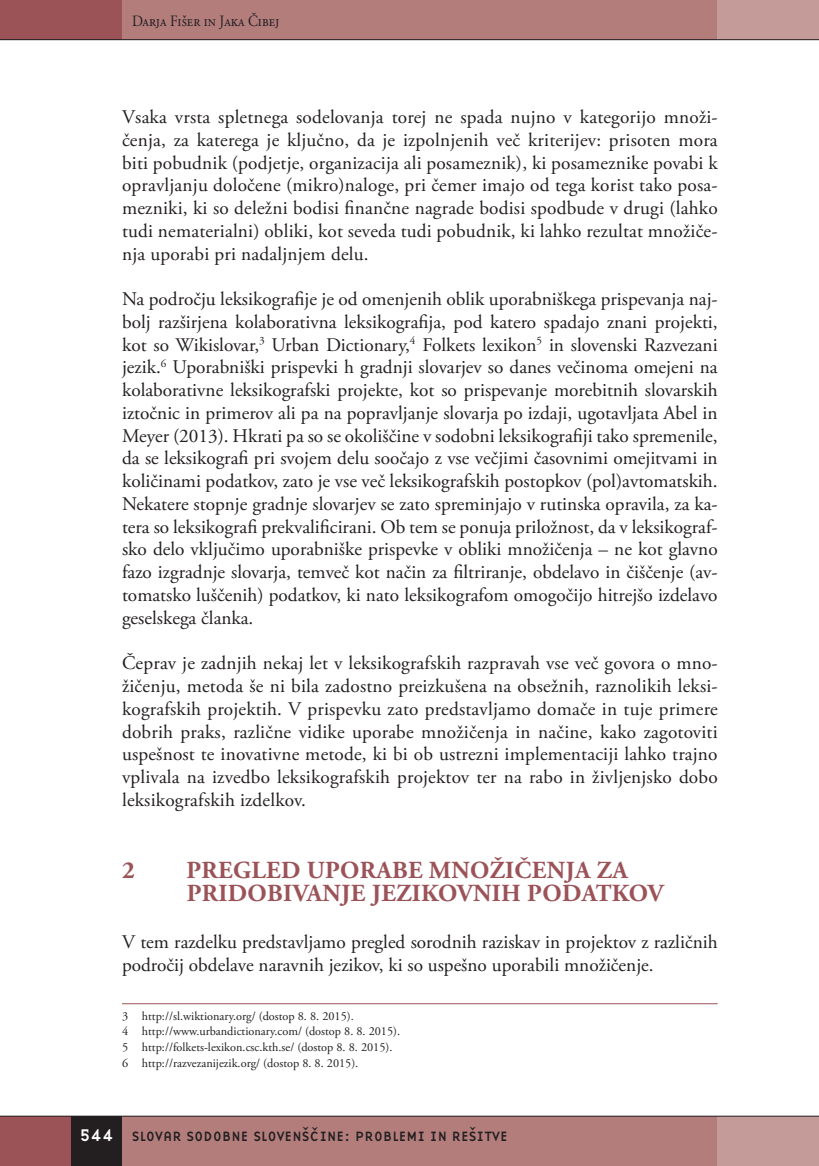
<style>
.page{position:relative;width:819px;height:1166px;background:#fff}
.page>*{position:absolute;margin:0;border:0;box-sizing:border-box;transform-origin:0 0}
.t1{font:700 24.5px/22.8px "Adobe Garamond Pro";letter-spacing:.015em;color:#9b5358}
.t2{font:19.25px/22.8px "Adobe Garamond Pro";letter-spacing:-.01em;color:#231f20;text-align:justify}
.t3{font:15.75px "Adobe Garamond Pro";color:#231f20;scale:.9 1}
.t4{font:14px "Base Nine";color:#231f20}
.t5{font:12.25px/15.8px "Adobe Garamond Pro";color:#231f20}
.s1{font-size:17.5px;color:#fff}
</style>
<div class="page">
<div style="left:122px;top:0;width:596px;height:40px;background:#b37d7c"></div>
<div style="left:0;top:1116px;width:71px;height:50px;background:#9b5358"></div>
<div style="left:122px;top:1116px;width:620px;height:50px;background:#b37d7c"></div>
<div style="left:71px;top:1116px;width:51px;height:50px;background:#231f20"></div>
<div style="left:717px;top:1116px;width:101px;height:50px;background:#c59b99"></div>
<div style="left:717px;top:0;width:101px;height:40px;background:#c59b99"></div>
<div style="left:0;top:0;width:122px;height:40px;background:#9b5358"></div>
<hr style="left:0;top:39px;width:818px;height:1px;background:#231f20">
<hr style="left:0;top:1116px;width:818px;height:1px;background:#231f20">
<hr style="left:122px;top:1003px;width:595px;height:1px;background:#9b5358">
<p class="t3" style="left:132px;top:11px;width:165px">Darja Fišer in Jaka Čibej</p>
<p class="t2" style="left:122px;top:106px;width:597px">Vsaka vrsta spletnega sodelovanja torej ne spada nujno v kategorijo množi&shy;čenja, za katerega je ključno, da je izpolnjenih več kriterijev: prisoten mora biti pobudnik (podjetje, organizacija ali posameznik), ki posameznike povabi k opravljanju določene (mikro)naloge, pri čemer imajo od tega korist tako posa&shy;mezniki, ki so deležni bodisi finančne nagrade bodisi spodbude v drugi (lahko tudi nematerialni) obliki, kot seveda tudi pobudnik, ki lahko rezultat množiče&shy;nja uporabi pri nadaljnjem delu.</p>
<p class="t2" style="left:122px;top:288px;width:597px">Na področju leksikografije je od omenjenih oblik uporabniškega prispevanja naj&shy;bolj razširjena kolaborativna leksikografija, pod katero spadajo znani projekti, kot so Wikislovar,<sup>3</sup> Urban Dictionary,<sup>4</sup> Folkets lexikon<sup>5</sup> in slovenski Razvezani jezik.<sup>6</sup> Uporabniški prispevki h gradnji slovarjev so danes večinoma omejeni na kolaborativne leksikografski projekte, kot so prispevanje morebitnih slovarskih iztočnic in primerov ali pa na popravljanje slovarja po izdaji, ugotavljata Abel in Meyer (2013). Hkrati pa so se okoliščine v sodobni leksikografiji tako spremenile, da se leksikografi pri svojem delu soočajo z vse večjimi časovnimi omejitvami in količinami podatkov, zato je vse več leksikografskih postopkov (pol)avtomatskih.<br>Nekatere stopnje gradnje slovarjev se zato spreminjajo v rutinska opravila, za ka&shy;tera so leksikografi prekvalificirani. Ob tem se ponuja priložnost, da v leksikograf&shy;sko delo vključimo uporabniške prispevke v obliki množičenja – ne kot glavno fazo izgradnje slovarja, temveč kot način za filtriranje, obdelavo in čiščenje (av&shy;tomatsko luščenih) podatkov, ki nato leksikografom omogočijo hitrejšo izdelavo geselskega članka.</p>
<p class="t2" style="left:122px;top:652px;width:597px">Čeprav je zadnjih nekaj let v leksikografskih razpravah vse več govora o mno&shy;žičenju, metoda še ni bila zadostno preizkušena na obsežnih, raznolikih leksi&shy;kografskih projektih. V prispevku zato predstavljamo domače in tuje primere dobrih praks, različne vidike uporabe množičenja in načine, kako zagotoviti uspešnost te inovativne metode, ki bi ob ustrezni implementaciji lahko trajno vplivala na izvedbo leksikografskih projektov ter na rabo in življenjsko dobo leksikografskih izdelkov.</p>
<p class="t1" style="left:122px;top:859px;width:14px">2</p>
<p class="t1" style="left:186px;top:859px;width:478px">PREGLED UPORABE MNOŽIČENJA ZA<br>PRIDOBIVANJE JEZIKOVNIH PODATKOV</p>
<p class="t2" style="left:122px;top:931px;width:597px">V tem razdelku predstavljamo pregled sorodnih raziskav in projektov z različnih področij obdelave naravnih jezikov, ki so uspešno uporabili množičenje.</p>
<p class="t5" style="left:122px;top:1008px;width:280px">3 http://sl.wiktionary.org/ (dostop 8. 8. 2015).<br>4 http://www.urbandictionary.com/ (dostop 8. 8. 2015).<br>5 http://folkets-lexikon.csc.kth.se/ (dostop 8. 8. 2015).<br>6 http://razvezanijezik.org/ (dostop 8. 8. 2015).</p>
<p class="t4" style="left:79px;top:1126px;width:430px"><span class="s1">544</span> SLOVAR SODOBNE SLOVENŠCˇINE: PROBLEMI IN REŠITVE</p>
</div>
